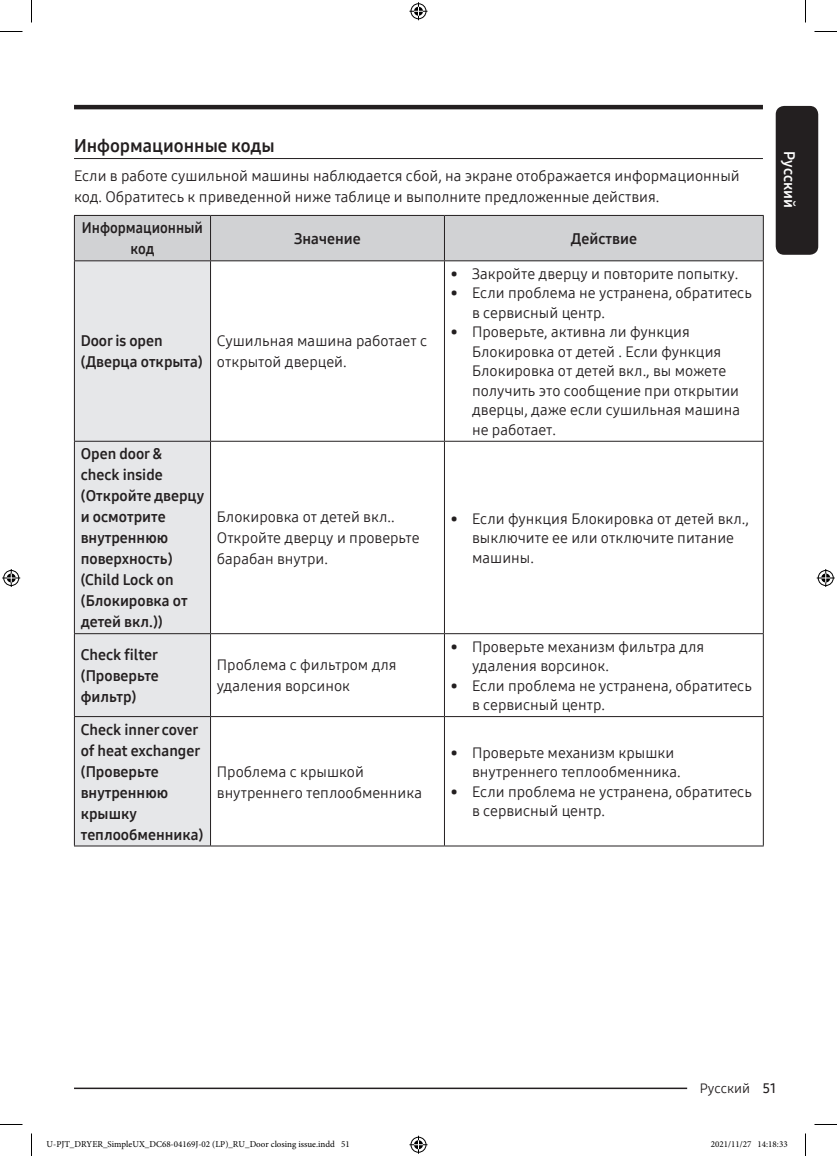
<style>
.page{position:relative;width:837px;height:1156px;background:#fff}
.page>*{position:absolute;margin:0;border:0;box-sizing:border-box;transform-origin:0 0}
.t1{font:18px "Samsung One 700";color:#231f20}
.t2{font:15px/19.5px "Samsung One 400";color:#231f20}
.P_Center{font:15px/21px "Samsung One 700";color:#231f20}
.P_Center-2{font:15px/21px "Samsung One 700";color:#231f20;text-align:center;scale:.94 1}
.t3{font:15px "Samsung One 700";color:#fff}
.t4{font:13.5px "Samsung One 400";color:#231f20}
.t5{font:9px "Minion Pro";color:#000}
.s1{font-family:"Samsung One 600"}
</style>
<div class="page">
<div style="left:776px;top:106px;width:42px;height:149px;background:#231f20;border-radius:9px"></div>
<hr style="left:74px;top:105px;width:689px;height:4px;background:#231f20">
<hr style="left:74px;top:1087px;width:663px;height:2px;background:#231f20">
<div style="left:687px;top:1080px;width:76px;height:15px;background:#fff"></div>
<hr style="left:74px;top:158px;width:689px;height:1px;background:#231f20">
<div style="left:75px;top:216px;width:688px;height:44px;background:#d1d2d4"></div>
<div style="left:75px;top:261px;width:135px;height:584px;background:#e6e7e9"></div>
<hr style="left:74px;top:215px;width:137px;height:1px;background:#231f20">
<hr style="left:74px;top:216px;width:1px;height:44px;background:#231f20">
<hr style="left:211px;top:215px;width:233px;height:1px;background:#231f20">
<hr style="left:210px;top:216px;width:1px;height:44px;background:#231f20">
<hr style="left:444px;top:215px;width:320px;height:1px;background:#231f20">
<hr style="left:444px;top:216px;width:1px;height:44px;background:#231f20">
<hr style="left:763px;top:216px;width:1px;height:44px;background:#231f20">
<hr style="left:74px;top:260px;width:137px;height:1px;background:#231f20">
<hr style="left:74px;top:261px;width:1px;height:180px;background:#231f20">
<hr style="left:211px;top:260px;width:233px;height:1px;background:#231f20">
<hr style="left:210px;top:261px;width:1px;height:180px;background:#231f20">
<hr style="left:444px;top:260px;width:320px;height:1px;background:#231f20">
<hr style="left:444px;top:261px;width:1px;height:180px;background:#231f20">
<hr style="left:763px;top:261px;width:1px;height:180px;background:#231f20">
<hr style="left:74px;top:441px;width:137px;height:1px;background:#231f20">
<hr style="left:74px;top:442px;width:1px;height:191px;background:#231f20">
<hr style="left:211px;top:441px;width:233px;height:1px;background:#231f20">
<hr style="left:210px;top:442px;width:1px;height:191px;background:#231f20">
<hr style="left:444px;top:441px;width:320px;height:1px;background:#231f20">
<hr style="left:444px;top:442px;width:1px;height:191px;background:#231f20">
<hr style="left:763px;top:442px;width:1px;height:191px;background:#231f20">
<hr style="left:74px;top:633px;width:137px;height:1px;background:#231f20">
<hr style="left:74px;top:634px;width:1px;height:82px;background:#231f20">
<hr style="left:211px;top:633px;width:233px;height:1px;background:#231f20">
<hr style="left:210px;top:634px;width:1px;height:82px;background:#231f20">
<hr style="left:444px;top:633px;width:320px;height:1px;background:#231f20">
<hr style="left:444px;top:634px;width:1px;height:82px;background:#231f20">
<hr style="left:763px;top:634px;width:1px;height:82px;background:#231f20">
<hr style="left:74px;top:716px;width:137px;height:1px;background:#231f20">
<hr style="left:74px;top:717px;width:1px;height:128px;background:#231f20">
<hr style="left:211px;top:716px;width:233px;height:1px;background:#231f20">
<hr style="left:210px;top:717px;width:1px;height:128px;background:#231f20">
<hr style="left:444px;top:716px;width:320px;height:1px;background:#231f20">
<hr style="left:444px;top:717px;width:1px;height:128px;background:#231f20">
<hr style="left:763px;top:717px;width:1px;height:128px;background:#231f20">
<hr style="left:74px;top:845px;width:137px;height:1px;background:#231f20">
<hr style="left:211px;top:845px;width:233px;height:1px;background:#231f20">
<hr style="left:444px;top:845px;width:320px;height:1px;background:#231f20">
<svg style="left:0;top:31px;width:22px;height:1px"></svg>
<svg style="left:814px;top:31px;width:23px;height:1px"></svg>
<svg style="left:0;top:1124px;width:22px;height:1px"></svg>
<svg style="left:814px;top:1124px;width:23px;height:1px"></svg>
<svg style="left:31px;top:0;width:1px;height:22px"></svg>
<svg style="left:31px;top:1133px;width:1px;height:23px"></svg>
<svg style="left:805px;top:0;width:1px;height:22px"></svg>
<svg style="left:805px;top:1133px;width:1px;height:23px"></svg>
<svg style="left:409px;top:2px;width:18px;height:18px"></svg>
<svg style="left:409px;top:1136px;width:18px;height:18px"></svg>
<svg style="left:2px;top:569px;width:18px;height:18px"></svg>
<svg style="left:817px;top:569px;width:18px;height:18px"></svg>
<h2 class="t1" style="left:74px;top:133px;width:202px">Информационные коды</h2>
<p class="t2" style="left:74px;top:165px;width:667px;line-height:21px">Если в работе сушильной машины наблюдается сбой, на экране отображается информационный код. Обратитесь к приведенной ниже таблице и выполните предложенные действия.</p>
<p class="P_Center-2" style="left:82px;top:217px;width:130px">Информационный код</p>
<p class="P_Center" style="left:294px;top:228px;width:68px">Значение</p>
<p class="P_Center" style="left:571px;top:228px;width:68px">Действие</p>
<p class="P_Center" style="left:81px;top:330px;width:124px">Door is open (Дверца открыта)</p>
<p class="t2" style="left:217px;top:330px;width:212px;line-height:21px">Сушильная машина работает с открытой дверцей.</p>
<p class="t2" style="left:451px;top:264px;width:289px">• Закройте дверцу и повторите попытку.</p>
<p class="t2" style="left:472px;top:283px;width:281px;text-indent:-21px">• Если проблема не устранена, обратитесь в сервисный центр.</p>
<p class="t2" style="left:472px;top:322px;width:269px;text-indent:-21px">• Проверьте, активна ли функция<br>Блокировка от детей . Если функция<br>Блокировка от детей вкл., вы можете получить это сообщение при открытии дверцы, даже если сушильная машина не работает.</p>
<p class="P_Center" style="left:81px;top:443px;width:125px">Open door &amp; check inside (Откройте дверцу и осмотрите внутреннюю поверхность) (Child Lock on (Блокировка от детей вкл.))</p>
<p class="t2" style="left:217px;top:506px;width:204px;line-height:21px">Блокировка от детей вкл..<br>Откройте дверцу и проверьте барабан внутри.</p>
<p class="t2" style="left:472px;top:508px;width:278px;text-indent:-21px">• Если функция Блокировка от детей вкл., выключите ее или отключите питание машины.</p>
<p class="P_Center" style="left:81px;top:644px;width:80px;text-align:justify">Check filter (Проверьте фильтр)</p>
<p class="t2" style="left:217px;top:654px;width:181px;line-height:21px">Проблема с фильтром для удаления ворсинок</p>
<p class="P_Center" style="left:81px;top:719px;width:124px">Check inner cover of heat exchanger (Проверьте внутреннюю крышку теплообменника)</p>
<p class="t2" style="left:217px;top:761px;width:207px;line-height:21px">Проблема с крышкой внутреннего теплообменника</p>
<p class="t2" style="left:472px;top:636px;width:234px;text-indent:-21px">• Проверьте механизм фильтра для удаления ворсинок.</p>
<p class="t2" style="left:472px;top:675px;width:281px;text-indent:-21px">• Если проблема не устранена, обратитесь в сервисный центр.</p>
<p class="t2" style="left:472px;top:743px;width:210px;text-indent:-21px">• Проверьте механизм крышки внутреннего теплообменника.</p>
<p class="t2" style="left:472px;top:782px;width:281px;text-indent:-21px">• Если проблема не устранена, обратитесь в сервисный центр.</p>
<p class="t3" style="left:799px;top:151px;width:58px;rotate:90deg">Русский</p>
<p class="t4" style="left:700px;top:1079px;width:78px">Русский <span class="s1">51</span></p>
<p class="t5" style="left:46px;top:1138px;width:305px">U-PJT_DRYER_SimpleUX_DC68-04169J-02 (LP)_RU_Door closing issue.indd 51</p>
<p class="t5" style="left:711px;top:1138px;width:78px">2021/11/27 14:18:33</p>
</div>
